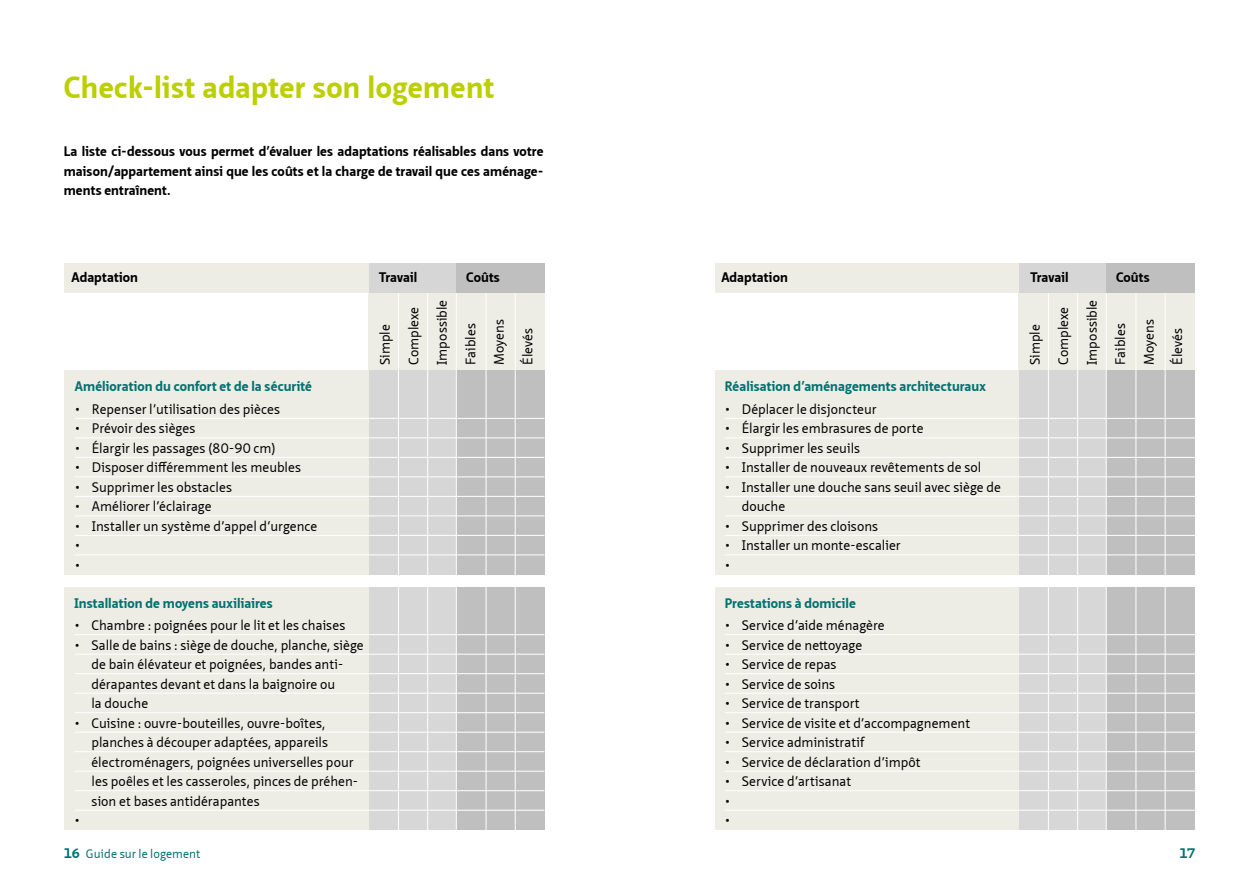
<style>
.page{position:relative;width:1259px;height:893px;background:#fff}
.page>*{position:absolute;margin:0;border:0;box-sizing:border-box;transform-origin:0 0}
.t1{font:700 30px "Neue Sans Pro";letter-spacing:.015em;color:#bccf00}
.t2{font:13.5px/28.5px "Neue Sans Pro";letter-spacing:.005em;color:#000}
.t3{font:700 13.5px/19.5px "Neue Sans Pro";letter-spacing:.005em;color:#000;text-align:justify}
.t4{font:700 13.5px "Neue Sans Pro";letter-spacing:.005em;color:#007270}
.t5{font:12px "Neue Sans Pro";letter-spacing:.005em;color:#007270}
.s1{font-weight:700;font-size:13.5px}
</style>
<div class="page">
<div style="left:1018px;top:292px;width:176px;height:78px;background:#edece5"></div>
<div style="left:368px;top:292px;width:177px;height:78px;background:#edece5"></div>
<div style="left:368px;top:263px;width:88px;height:30px;background:#d6d6d6"></div>
<div style="left:1018px;top:263px;width:88px;height:30px;background:#d6d6d6"></div>
<div style="left:368px;top:371px;width:88px;height:204px;background:#d6d6d6"></div>
<div style="left:1018px;top:371px;width:88px;height:204px;background:#d6d6d6"></div>
<div style="left:368px;top:587px;width:88px;height:242px;background:#d7d7d7"></div>
<div style="left:1018px;top:587px;width:88px;height:242px;background:#d7d7d7"></div>
<div style="left:457px;top:263px;width:88px;height:30px;background:#bfbfbf"></div>
<div style="left:1106px;top:263px;width:88px;height:30px;background:#bfbfbf"></div>
<div style="left:457px;top:370px;width:88px;height:205px;background:#bfbfbf"></div>
<div style="left:1106px;top:370px;width:88px;height:205px;background:#bfbfbf"></div>
<div style="left:457px;top:587px;width:88px;height:242px;background:#bfbfbf"></div>
<div style="left:1106px;top:587px;width:88px;height:242px;background:#bfbfbf"></div>
<div style="left:64px;top:263px;width:304px;height:30px;background:#edece5"></div>
<div style="left:714px;top:263px;width:304px;height:30px;background:#edece5"></div>
<div style="left:64px;top:371px;width:304px;height:204px;background:#edece5"></div>
<div style="left:714px;top:371px;width:304px;height:204px;background:#edece5"></div>
<div style="left:64px;top:587px;width:304px;height:242px;background:#edece5"></div>
<div style="left:714px;top:587px;width:304px;height:242px;background:#edece5"></div>
<hr style="left:75px;top:418px;width:469px;height:1px;background:#fff">
<hr style="left:75px;top:437px;width:469px;height:1px;background:#fff">
<hr style="left:75px;top:457px;width:469px;height:1px;background:#fff">
<hr style="left:75px;top:476px;width:469px;height:1px;background:#fff">
<hr style="left:75px;top:496px;width:469px;height:1px;background:#fff">
<hr style="left:75px;top:515px;width:469px;height:1px;background:#fff">
<hr style="left:75px;top:535px;width:469px;height:1px;background:#fff">
<hr style="left:75px;top:554px;width:469px;height:1px;background:#fff">
<hr style="left:725px;top:418px;width:470px;height:1px;background:#fff">
<hr style="left:725px;top:437px;width:470px;height:1px;background:#fff">
<hr style="left:725px;top:457px;width:470px;height:1px;background:#fff">
<hr style="left:725px;top:476px;width:470px;height:1px;background:#fff">
<hr style="left:725px;top:496px;width:470px;height:1px;background:#fff">
<hr style="left:725px;top:515px;width:470px;height:1px;background:#fff">
<hr style="left:725px;top:535px;width:470px;height:1px;background:#fff">
<hr style="left:725px;top:554px;width:470px;height:1px;background:#fff">
<hr style="left:398px;top:293px;width:1px;height:286px;background:#fff">
<hr style="left:486px;top:293px;width:1px;height:286px;background:#fff">
<hr style="left:456px;top:293px;width:1px;height:537px;background:#fff">
<hr style="left:427px;top:293px;width:1px;height:286px;background:#fff">
<hr style="left:515px;top:293px;width:1px;height:286px;background:#fff">
<hr style="left:1048px;top:293px;width:1px;height:286px;background:#fff">
<hr style="left:1135px;top:293px;width:1px;height:286px;background:#fff">
<hr style="left:1077px;top:293px;width:1px;height:286px;background:#fff">
<hr style="left:1106px;top:293px;width:1px;height:546px;background:#fff">
<hr style="left:1164px;top:293px;width:1px;height:286px;background:#fff">
<hr style="left:398px;top:585px;width:1px;height:248px;background:#fff">
<hr style="left:486px;top:585px;width:1px;height:248px;background:#fff">
<hr style="left:427px;top:585px;width:1px;height:248px;background:#fff">
<hr style="left:515px;top:585px;width:1px;height:248px;background:#fff">
<hr style="left:1048px;top:585px;width:1px;height:248px;background:#fff">
<hr style="left:1135px;top:585px;width:1px;height:248px;background:#fff">
<hr style="left:1077px;top:585px;width:1px;height:248px;background:#fff">
<hr style="left:1164px;top:585px;width:1px;height:248px;background:#fff">
<hr style="left:74px;top:634px;width:470px;height:1px;background:#fff">
<hr style="left:74px;top:654px;width:470px;height:1px;background:#fff">
<hr style="left:74px;top:673px;width:470px;height:1px;background:#fff">
<hr style="left:74px;top:693px;width:470px;height:1px;background:#fff">
<hr style="left:74px;top:712px;width:470px;height:1px;background:#fff">
<hr style="left:74px;top:732px;width:470px;height:1px;background:#fff">
<hr style="left:74px;top:751px;width:470px;height:1px;background:#fff">
<hr style="left:74px;top:771px;width:470px;height:1px;background:#fff">
<hr style="left:74px;top:790px;width:470px;height:1px;background:#fff">
<hr style="left:74px;top:810px;width:470px;height:1px;background:#fff">
<hr style="left:725px;top:634px;width:470px;height:1px;background:#fff">
<hr style="left:725px;top:654px;width:470px;height:1px;background:#fff">
<hr style="left:725px;top:673px;width:470px;height:1px;background:#fff">
<hr style="left:725px;top:693px;width:470px;height:1px;background:#fff">
<hr style="left:725px;top:712px;width:470px;height:1px;background:#fff">
<hr style="left:725px;top:732px;width:470px;height:1px;background:#fff">
<hr style="left:725px;top:751px;width:470px;height:1px;background:#fff">
<hr style="left:725px;top:771px;width:470px;height:1px;background:#fff">
<hr style="left:725px;top:790px;width:470px;height:1px;background:#fff">
<hr style="left:725px;top:810px;width:470px;height:1px;background:#fff">
<h1 class="t1" style="left:64px;top:67px;width:432px">Check-list adapter son logement</h1>
<p class="t3" style="left:64px;top:141px;width:481px">La liste ci-dessous vous permet d’évaluer les adaptations réalisables dans votre maison/appartement ainsi que les coûts et la charge de travail que ces aménage&shy;ments entraînent.</p>
<p class="t3" style="left:71px;top:267px;width:68px">Adaptation</p>
<p class="t3" style="left:379px;top:267px;width:40px">Travail</p>
<p class="t3" style="left:466px;top:267px;width:35px">Coûts</p>
<p class="t3" style="left:721px;top:267px;width:68px">Adaptation</p>
<p class="t3" style="left:1030px;top:267px;width:40px">Travail</p>
<p class="t3" style="left:1116px;top:267px;width:35px">Coûts</p>
<p class="t2" style="left:371px;top:365px;width:67px;rotate:-90deg">Simple<br>Complexe<br>Impossible<br>Faibles<br>Moyens<br>Élevés</p>
<p class="t2" style="left:1020px;top:365px;width:67px;rotate:-90deg">Simple<br>Complexe<br>Impossible<br>Faibles<br>Moyens<br>Élevés</p>
<p class="t4" style="left:75px;top:378px;width:239px">Amélioration du confort et de la sécurité</p>
<p class="t2" style="left:75px;top:394px;width:207px">• Repenser l’utilisation des pièces</p>
<p class="t2" style="left:75px;top:414px;width:122px">• Prévoir des sièges</p>
<p class="t2" style="left:75px;top:433px;width:203px">• Élargir les passages (80-90 cm)</p>
<p class="t2" style="left:75px;top:453px;width:228px">• Disposer différemment les meubles</p>
<p class="t2" style="left:75px;top:472px;width:159px">• Supprimer les obstacles</p>
<p class="t2" style="left:75px;top:492px;width:138px">• Améliorer l’éclairage</p>
<p class="t2" style="left:75px;top:516px;width:244px;line-height:19.5px">• Installer un système d’appel d’urgence •<br>•</p>
<p class="t4" style="left:74px;top:594px;width:200px">Installation de moyens auxiliaires</p>
<p class="t2" style="left:74px;top:611px;width:272px">• Chambre : poignées pour le lit et les chaises</p>
<p class="t2" style="left:91px;top:635px;width:274px;line-height:19.5px;text-indent:-17px">• Salle de bains : siège de douche, planche, siège de bain élévateur et poignées, bandes anti&shy;dérapantes devant et dans la baignoire ou<br>la douche</p>
<p class="t2" style="left:74px;top:708px;width:253px">• Cuisine : ouvre-bouteilles, ouvre-boîtes,</p>
<p class="t2" style="left:91px;top:728px;width:238px">planches à découper adaptées, appareils</p>
<p class="t2" style="left:91px;top:747px;width:263px">électroménagers, poignées universelles pour</p>
<p class="t2" style="left:91px;top:767px;width:268px">les poêles et les casseroles, pinces de préhen-</p>
<p class="t2" style="left:91px;top:786px;width:170px">sion et bases antidérapantes</p>
<p class="t2" style="left:74px;top:806px;width:7px">•</p>
<p class="t4" style="left:725px;top:378px;width:263px">Réalisation d’aménagements architecturaux</p>
<p class="t2" style="left:725px;top:394px;width:153px">• Déplacer le disjoncteur</p>
<p class="t2" style="left:725px;top:414px;width:200px">• Élargir les embrasures de porte</p>
<p class="t2" style="left:725px;top:433px;width:137px">• Supprimer les seuils</p>
<p class="t2" style="left:725px;top:453px;width:258px">• Installer de nouveaux revêtements de sol</p>
<p class="t2" style="left:742px;top:477px;width:261px;line-height:19.5px;text-indent:-17px">• Installer une douche sans seuil avec siège de douche</p>
<p class="t2" style="left:725px;top:511px;width:155px">• Supprimer des cloisons</p>
<p class="t2" style="left:725px;top:535px;width:177px;line-height:19.5px">• Installer un monte-escalier •</p>
<p class="t4" style="left:725px;top:594px;width:133px">Prestations à domicile</p>
<p class="t2" style="left:725px;top:611px;width:161px">• Service d’aide ménagère</p>
<p class="t2" style="left:725px;top:630px;width:139px">• Service de nettoyage</p>
<p class="t2" style="left:725px;top:650px;width:113px">• Service de repas</p>
<p class="t2" style="left:725px;top:669px;width:112px">• Service de soins</p>
<p class="t2" style="left:725px;top:689px;width:136px">• Service de transport</p>
<p class="t2" style="left:725px;top:708px;width:247px">• Service de visite et d’accompagnement</p>
<p class="t2" style="left:725px;top:728px;width:141px">• Service administratif</p>
<p class="t2" style="left:725px;top:747px;width:197px">• Service de déclaration d’impôt</p>
<p class="t2" style="left:725px;top:771px;width:128px;line-height:19.5px">• Service d’artisanat •<br>•</p>
<p class="t5" style="left:64px;top:846px;width:138px"><span class="s1">16</span> Guide sur le logement</p>
<p class="t4" style="left:1179px;top:844px;width:17px">17</p>
</div>
